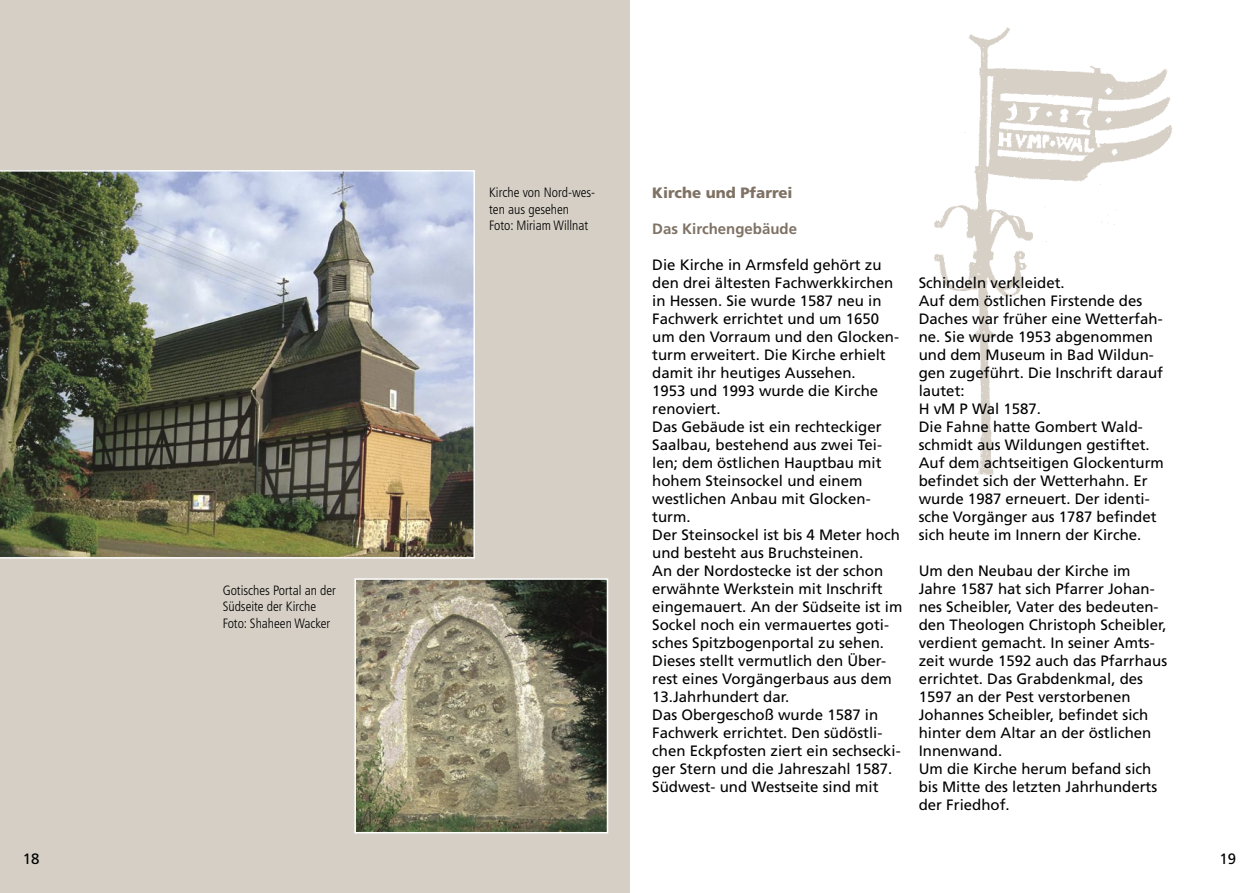
<style>
.page{position:relative;width:1259px;height:893px;background:#fff}
.page>*{position:absolute;margin:0;border:0;box-sizing:border-box;transform-origin:0 0}
.t1{font:15px/18px "Frutiger";color:#000}
.t2{font:700 15px "Frutiger";color:#7f7265}
.t3{font:900 15px "Frutiger";color:#7f7265}
.t4{font:300 condensed 13.5px/16.2px "Frutiger";color:#000}
</style>
<div class="page">
<img style="left:934px;top:27px;width:239px;height:448px">
<div style="left:0;top:0;width:629px;height:893px;background:#d6cfc6"></div>
<img style="left:0;top:170px;width:475px;height:389px">
<img style="left:357px;top:581px;width:248px;height:249px">
<div style="left:354px;top:578px;width:254px;height:255px;border:2px solid #fff"></div>
<p class="t4" style="left:223px;top:582px;width:115px">Gotisches Portal an der<br>Südseite der Kirche<br>Foto: Shaheen Wacker</p>
<p class="t4" style="left:489px;top:185px;width:108px">Kirche von Nord-wes&shy;ten aus gesehen<br>Foto: Miriam Willnat</p>
<p class="t3" style="left:652px;top:184px;width:142px">Kirche und Pfarrei</p>
<p class="t2" style="left:652px;top:220px;width:146px">Das Kirchengebäude</p>
<p class="t1" style="left:652px;top:256px;width:252px">Die Kirche in Armsfeld gehört zu den drei ältesten Fachwerkkirchen in Hessen. Sie wurde 1587 neu in<br>Fachwerk errichtet und um 1650 um den Vorraum und den Glocken&shy;turm erweitert. Die Kirche erhielt damit ihr heutiges Aussehen.<br>1953 und 1993 wurde die Kirche renoviert.<br>Das Gebäude ist ein rechteckiger<br>Saalbau, bestehend aus zwei Tei&shy;len; dem östlichen Hauptbau mit hohem Steinsockel und einem westlichen Anbau mit Glocken&shy;turm.<br>Der Steinsockel ist bis 4 Meter hoch und besteht aus Bruchsteinen.<br>An der Nordostecke ist der schon erwähnte Werkstein mit Inschrift eingemauert. An der Südseite ist im<br>Sockel noch ein vermauertes goti&shy;sches Spitzbogenportal zu sehen.<br>Dieses stellt vermutlich den Über&shy;rest eines Vorgängerbaus aus dem<br>13.Jahrhundert dar.<br>Das Obergeschoß wurde 1587 in<br>Fachwerk errichtet. Den südöstli&shy;chen Eckpfosten ziert ein sechsecki&shy;ger Stern und die Jahreszahl 1587.<br>Südwest- und Westseite sind mit</p>
<p class="t1" style="left:919px;top:274px;width:247px">Schindeln verkleidet.<br>Auf dem östlichen Firstende des<br>Daches war früher eine Wetterfah&shy;ne. Sie wurde 1953 abgenommen und dem Museum in Bad Wildun&shy;gen zugeführt. Die Inschrift darauf lautet:<br>H vM P Wal 1587.<br>Die Fahne hatte Gombert Wald&shy;schmidt aus Wildungen gestiftet.<br>Auf dem achtseitigen Glockenturm befindet sich der Wetterhahn. Er wurde 1987 erneuert. Der identi&shy;sche Vorgänger aus 1787 befindet sich heute im Innern der Kirche.</p>
<p class="t1" style="left:919px;top:562px;width:250px">Um den Neubau der Kirche im<br>Jahre 1587 hat sich Pfarrer Johan&shy;nes Scheibler, Vater des bedeuten&shy;den Theologen Christoph Scheibler, verdient gemacht. In seiner Amts&shy;zeit wurde 1592 auch das Pfarrhaus errichtet. Das Grabdenkmal, des<br>1597 an der Pest verstorbenen<br>Johannes Scheibler, befindet sich hinter dem Altar an der östlichen<br>Innenwand.<br>Um die Kirche herum befand sich bis Mitte des letzten Jahrhunderts der Friedhof.</p>
<p class="t1" style="left:23px;top:850px;width:18px">18</p>
<p class="t1" style="left:1219px;top:850px;width:18px">19</p>
</div>
